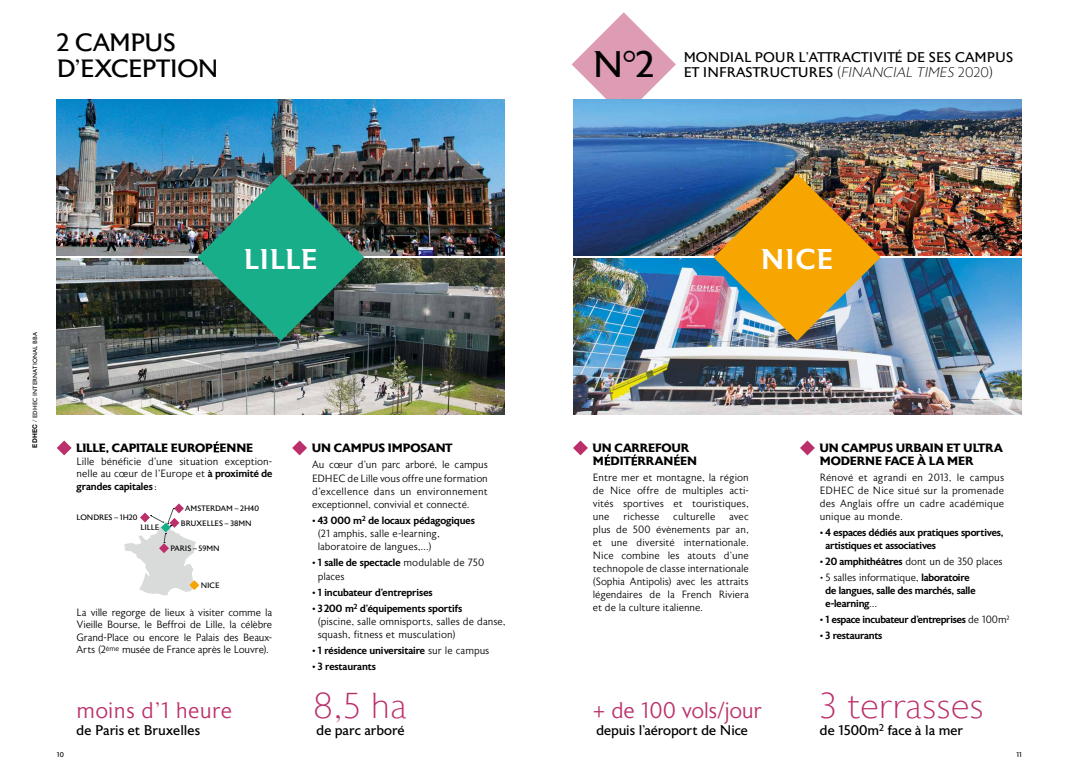
<style>
.page{position:relative;width:1078px;height:780px;background:#fff}
.page>*{position:absolute;margin:0;border:0;box-sizing:border-box;transform-origin:0 0}
.t1{font:37px "Astoria";color:#000}
.t2{font:200 36px "Astoria";color:#bb2f6b}
.t3{font:500 28.6px "Astoria";letter-spacing:.02em;color:#fff}
.t4{font:25px/26px "Astoria";letter-spacing:-.03em;color:#000}
.t5{font:300 22.5px "Astoria";color:#bb2f6b}
.t6{font:14px/15px "Astoria";color:#000}
.t7{font:700 12px/13px "Astoria";letter-spacing:-.005em;color:#000}
.t8{font:300 10.5px/13px "Astoria";letter-spacing:-.01em;color:#000;text-align:justify}
.t9{font:500 10.5px/13px "Astoria";letter-spacing:-.02em;color:#000}
.t10{font:7.8px "Astoria";letter-spacing:-.01em;color:#000}
.t11{font:7px "Astoria";color:#000}
.t12{font:6px "Astoria";letter-spacing:.015em;color:#000}
.s1{font-weight:200}
.s2{font-weight:200;font-style:italic}
.s3{font-family:"Helvetica Neue LT Std";font-weight:700;font-size:6.5px}
.s4{font-family:"Helvetica Neue";font-weight:300;font-size:6.5px}
.s5{font-weight:500}
.s6{font-weight:300}
</style>
<div class="page">
<svg style="left:571px;top:12px;width:104px;height:88px"></svg>
<img style="left:57px;top:259px;width:448px;height:156px">
<img style="left:573px;top:259px;width:447px;height:156px">
<img style="left:57px;top:100px;width:448px;height:156px">
<img style="left:573px;top:100px;width:447px;height:156px">
<img style="left:197px;top:174px;width:167px;height:167px">
<img style="left:713px;top:174px;width:167px;height:167px">
<svg style="left:292px;top:440px;width:15px;height:15px"></svg>
<svg style="left:57px;top:440px;width:15px;height:15px"></svg>
<svg style="left:213px;top:441px;width:6px;height:11px"></svg>
<svg style="left:573px;top:440px;width:14px;height:15px"></svg>
<svg style="left:604px;top:454px;width:6px;height:11px"></svg>
<svg style="left:630px;top:454px;width:7px;height:11px"></svg>
<svg style="left:673px;top:454px;width:6px;height:11px"></svg>
<svg style="left:800px;top:440px;width:14px;height:15px"></svg>
<svg style="left:124px;top:503px;width:75px;height:92px"></svg>
<h3 class="t4" style="left:57px;top:30px;width:163px">2 CAMPUS<br>D'EXCEPTION</h3>
<h1 class="t1" style="left:592px;top:44px;width:64px">N°2</h1>
<h3 class="t6" style="left:683px;top:50px;width:331px">MONDIAL POUR L’ATTRACTIVITÉ DE SES CAMPUS<br>ET INFRASTRUCTURES <span class="s1">(</span><span class="s2">FINANCIAL TIMES</span> <span class="s1">2020)</span></h3>
<h3 class="t3" style="left:244px;top:243px;width:75px">LILLE</h3>
<h3 class="t3" style="left:760px;top:243px;width:54px">nice</h3>
<p class="t12" style="left:32px;top:448px;width:117px;rotate:-90deg"><span class="s3">EDHEC</span> <span class="s4">/</span> EDHEC INTERNATIONAL BBA</p>
<p class="t7" style="left:76px;top:441px;width:178px">LILLE, CAPITALE EUROP ENNE</p>
<p class="t8" style="left:77px;top:455px;width:197px;line-height:12.5px">Lille bénéficie d'une situation exception&shy;nelle au cœur de l'Europe et <span class="s5">à proximité de grandes capitales</span>:</p>
<p class="t10" style="left:77px;top:513px;width:62px">LONDRES – 1H 20</p>
<p class="t10" style="left:140px;top:523px;width:5px">LILL</p>
<p class="t10" style="left:155px;top:523px;width:6px">E</p>
<p class="t10" style="left:185px;top:504px;width:75px">AMSTERDAM – 2H 40</p>
<p class="t10" style="left:181px;top:518px;width:72px">BRUXELLES – 38MN</p>
<p class="t10" style="left:170px;top:544px;width:51px">PARIS – 59MN</p>
<p class="t10" style="left:201px;top:581px;width:15px">NICE</p>
<p class="t8" style="left:77px;top:606px;width:197px;line-height:12.5px">La ville regorge de lieux à visiter comme la Vieille Bourse, le Beffroi de Lille, la célèbre Grand-Place ou encore le Palais des Beaux-Arts (2<sup>ème</sup> musée de France après le Louvre).</p>
<p class="t11" style="left:57px;top:751px;width:9px">10</p>
<h3 class="t5" style="left:77px;top:697px;width:157px">moins d’1 heure</h3>
<h3 class="t6" style="left:77px;top:722px;width:125px">DE PARIS ET BRUXELLES</h3>
<p class="t7" style="left:311px;top:441px;width:142px">UN CAMPUS IMPOSANT</p>
<p class="t8" style="left:312px;top:458px;width:177px">Au cœur d’un parc arboré, le campus EDHEC de Lille vous offre une formation d’excellence dans un environnement exceptionnel, convivial et connecté.</p>
<p class="t8" style="left:317px;top:514px;width:159px;text-align:left;text-indent:-6px"><span class="s5">• 43 000 m</span><sup>2</sup> <span class="s5">de locaux pédagogiques </span>(21 amphis, salle e-learning, laboratoire de langues,…)</p>
<p class="t8" style="left:317px;top:556px;width:168px;text-indent:-6px"><span class="s5">• 1 salle de spectacle</span> modulable de 750 places</p>
<p class="t9" style="left:312px;top:585px;width:122px">• 1 incubateur d'entreprises</p>
<p class="t8" style="left:317px;top:602px;width:189px;text-align:left;text-indent:-6px"><span class="s5">• 3200 m</span><sup>2</sup> <span class="s5">d’équipements sportifs<br></span>(piscine, salle omnisports, salles de danse, squash, fitness et musculation)</p>
<p class="t9" style="left:312px;top:644px;width:179px">• 1 résidence universitaire <span class="s6">sur le campus</span></p>
<p class="t9" style="left:312px;top:660px;width:65px">• 3 restaurants</p>
<h2 class="t2" style="left:313px;top:686px;width:96px">8,5 ha</h2>
<h3 class="t6" style="left:316px;top:722px;width:90px">DE PARC ARBORÉ</h3>
<p class="t7" style="left:592px;top:441px;width:106px">UN CARREFOUR<br>M DIT RRAN EN</p>
<p class="t8" style="left:592px;top:471px;width:157px">Entre mer et montagne, la région de Nice offre de multiples acti&shy;vités sportives et touristiques, une</p>
<p class="t8" style="left:623px;top:510px;width:38px">richesse</p>
<p class="t8" style="left:673px;top:510px;width:44px">culturelle</p>
<p class="t8" style="left:592px;top:510px;width:157px;text-indent:136px">avec plus de 500 évènements par an, et une diversité internationale.<br>Nice combine les atouts d’une technopole de classe internationale (Sophia Antipolis) avec les attraits légendaires de la French Riviera et de la culture italienne.</p>
<h3 class="t5" style="left:592px;top:697px;width:171px">+ de 100 vols/jour</h3>
<h3 class="t6" style="left:596px;top:722px;width:153px">DEPUIS L'AÉROPORT DE NICE</h3>
<p class="t7" style="left:819px;top:441px;width:185px">UN CAMPUS URBAIN ET ULTRA<br>MODERNE FACE À LA MER</p>
<p class="t8" style="left:819px;top:471px;width:186px">Rénové et agrandi en 2013, le campus EDHEC de Nice situé sur la promenade des Anglais offre un cadre académique unique au monde.</p>
<p class="t9" style="left:825px;top:526px;width:179px;text-indent:-6px">• 4 espaces dédiés aux pratiques sportives, artistiques et associatives</p>
<p class="t8" style="left:819px;top:555px;width:184px"><span class="s5">• 20 amphithéâtres</span> dont un de 350 places</p>
<p class="t9" style="left:825px;top:571px;width:151px;text-indent:-6px"><span class="s6">• 5 salles informatique,</span> laboratoire de langues, salle des marchés, salle e-learning<span class="s6">…</span></p>
<p class="t9" style="left:819px;top:612px;width:191px">• 1 espace incubateur d'entreprises <span class="s6">de 100m²</span></p>
<p class="t9" style="left:819px;top:628px;width:64px">• 3 restaurants</p>
<h2 class="t2" style="left:819px;top:686px;width:166px">3 terrasses</h2>
<h3 class="t6" style="left:819px;top:722px;width:145px">DE 1500M<sup>2</sup> FACE À LA MER</h3>
<p class="t11" style="left:1016px;top:751px;width:7px">11</p>
</div>
